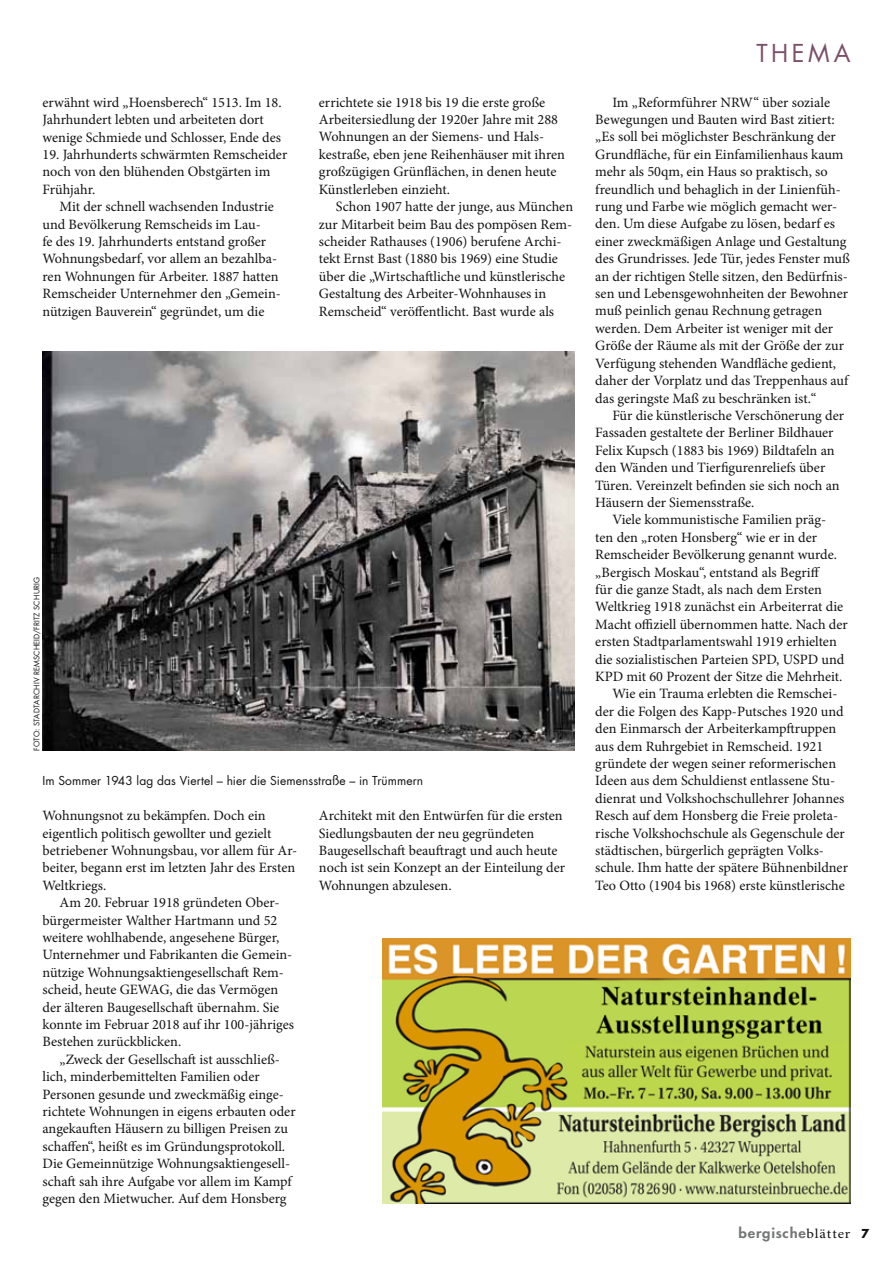
<style>
.page{position:relative;width:893px;height:1263px;background:#fff}
.page>*{position:absolute;margin:0;border:0;box-sizing:border-box;transform-origin:0 0}
.t1{font:24px "Futura";letter-spacing:.145em;color:#7b4f69}
.t2{font:14.25px/17.4px "Minion Pro";color:#121212}
.t3{font:800 13.5px "Futura";letter-spacing:.055em;color:#757776;scale:1.1 1}
.t4{font:12px "Futura";letter-spacing:.005em;color:#121212}
.t5{font:7.5px "Futura";letter-spacing:.02em;color:#121212}
.s1{font-family:"Minion Pro";font-weight:400;color:#121212}
.s2{font-weight:700;font-size:12px;color:#121212}
</style>
<div class="page">
<img style="left:383px;top:939px;width:467px;height:264px">
<img style="left:43px;top:351px;width:531px;height:399px">
<p class="t2" style="left:43px;top:94px;width:241px">erwähnt wird „Hoensberech“ 1513. Im 18.<br>Jahrhundert lebten und arbeiteten dort wenige Schmiede und Schlosser, Ende des</p>
<p class="t2" style="left:43px;top:146px;width:246px">19. Jahrhunderts schwärmten Remscheider noch von den blühenden Obstgärten im<br>Frühjahr.</p>
<p class="t2" style="left:43px;top:198px;width:240px;text-indent:17px">Mit der schnell wachsenden Industrie und Bevölkerung Remscheids im Lau-<br>fe des 19. Jahrhunderts entstand großer Wohnungsbedarf, vor allem an bezahlba&shy;ren Wohnungen für Arbeiter. 1887 hatten Remscheider Unternehmer den „Gemein&shy;nützigen Bauverein“ gegründet, um die</p>
<p class="t2" style="left:319px;top:93px;width:248px">errichtete sie 1918 bis 19 die erste große Arbeitersiedlung der 1920er Jahre mit 288<br>Wohnungen an der Siemens- und Hals&shy;kestraße, eben jene Reihenhäuser mit ihren großzügigen Grünflächen, in denen heute Künstlerleben einzieht.</p>
<p class="t2" style="left:319px;top:198px;width:256px;text-indent:17px">Schon 1907 hatte der junge, aus München zur Mitarbeit beim Bau des pompösen Rem&shy;scheider Rathauses (1906) berufene Archi&shy;tekt Ernst Bast (1880 bis 1969) eine Studie über die „Wirtschaftliche und künstlerische Gestaltung des Arbeiter-Wohnhauses in Remscheid“ veröffentlicht. Bast wurde als</p>
<p class="t5" style="left:31px;top:750px;width:173px;rotate:-90deg">Foto: Stadtarchiv Remscheid/Fritz Sc hurig</p>
<p class="t4" style="left:43px;top:773px;width:382px">I m Sommer 1943 lag das Viertel – hier die Siemensstraße – in Trümmern</p>
<p class="t2" style="left:43px;top:807px;width:256px">Wohnungsnot zu bekämpfen. Doch ein eigentlich politisch gewollter und gezielt betriebener Wohnungsbau, vor allem für Ar&shy;beiter, begann erst im letzten Jahr des Ersten Weltkriegs.</p>
<p class="t2" style="left:43px;top:894px;width:253px;text-indent:17px">Am 20. Februar 1918 gründeten Ober&shy;bürgermeister Walther Hartmann und 52 weitere wohlhabende, angesehene Bürger, Unternehmer und Fabrikanten die Gemein&shy;nützige Wohnungsaktiengesellschaft Rem&shy;scheid, heute GEWAG, die das Vermögen der älteren Baugesellschaft übernahm. Sie konnte im Februar 2018 auf ihr 100-jähriges Bestehen zurückblicken.</p>
<p class="t2" style="left:43px;top:1050px;width:255px;text-indent:17px">„Zweck der Gesellschaft ist ausschließ&shy;lich, minderbemittelten Familien oder Personen gesunde und zweckmäßig einge&shy;richtete Wohnungen in eigens erbauten oder angekauften Häusern zu billigen Preisen zu schaffen“, heißt es im Gründungsprotokoll.<br>Die Gemeinnützige Wohnungsaktiengesell&shy;schaft sah ihre Aufgabe vor allem im Kampf gegen den Mietwucher. Auf dem Honsberg</p>
<p class="t2" style="left:319px;top:807px;width:248px">Architekt mit den Entwürfen für die ersten Siedlungsbauten der neu gegründeten Baugesellschaft beauftragt und auch heute noch ist sein Konzept an der Einteilung der Wohnungen abzulesen.</p>
<h1 class="t1" style="left:756px;top:36px;width:96px">thema</h1>
<p class="t2" style="left:595px;top:93px;width:256px;text-indent:17px">Im „Reformführer NRW“ über soziale Bewegungen und Bauten wird Bast zitiert: „Es soll bei möglichster Beschränkung der Grundfläche, für ein Einfamilienhaus kaum mehr als 50qm, ein Haus so praktisch, so freundlich und behaglich in der Linienfüh&shy;rung und Farbe wie möglich gemacht wer&shy;den. Um diese Aufgabe zu lösen, bedarf es einer zweckmäßigen Anlage und Gestaltung des Grundrisses. Jede Tür, jedes Fenster muß an der richtigen Stelle sitzen, den Bedürfnis&shy;sen und Lebensgewohnheiten der Bewohner muß peinlich genau Rechnung getragen werden. Dem Arbeiter ist weniger mit der Größe der Räume als mit der Größe der zur Verfügung stehenden Wandfläche gedient, daher der Vorplatz und das Treppenhaus auf das geringste Maß zu beschränken ist.“</p>
<p class="t2" style="left:595px;top:407px;width:250px;text-indent:17px">Für die künstlerische Verschönerung der Fassaden gestaltete der Berliner Bildhauer Felix Kupsch (1883 bis 1969) Bildtafeln an den Wänden und Tierfigurenreliefs über Türen. Vereinzelt befinden sie sich noch an Häusern der Siemensstraße.</p>
<p class="t2" style="left:612px;top:511px;width:215px">Viele kommunistische Familien präg-</p>
<p class="t2" style="left:595px;top:528px;width:223px">ten den „roten Honsberg“ wie er in der</p>
<p class="t2" style="left:595px;top:546px;width:243px">Remscheider Bevölkerung genannt wurde.</p>
<p class="t2" style="left:595px;top:563px;width:226px">„Bergisch Moskau“, entstand als Begriff</p>
<p class="t2" style="left:595px;top:581px;width:228px">für die ganze Stadt, als nach dem Ersten</p>
<p class="t2" style="left:595px;top:598px;width:249px">Weltkrieg 1918 zunächst ein Arbeiterrat die</p>
<p class="t2" style="left:595px;top:615px;width:254px">Macht offiziell übernommen hatte. Nach der</p>
<p class="t2" style="left:595px;top:633px;width:243px">ersten Stadtparlamentswahl 1919 erhielten</p>
<p class="t2" style="left:595px;top:650px;width:250px">die sozialistischen Parteien SPD, USPD und</p>
<p class="t2" style="left:595px;top:668px;width:249px">KPD mit 60 Prozent der Sitze die Mehrheit.</p>
<p class="t2" style="left:612px;top:685px;width:227px">Wie ein Trauma erlebten die Remschei-</p>
<p class="t2" style="left:595px;top:702px;width:250px">der die Folgen des Kapp-Putsches 1920 und</p>
<p class="t2" style="left:595px;top:720px;width:243px">den Einmarsch der Arbeiterkampftruppen</p>
<p class="t2" style="left:595px;top:737px;width:229px">aus dem Ruhrgebiet in Remscheid. 1921</p>
<p class="t2" style="left:595px;top:755px;width:242px">gründete der wegen seiner reformerischen</p>
<p class="t2" style="left:595px;top:772px;width:241px">Ideen aus dem Schuldienst entlassene Stu-</p>
<p class="t2" style="left:595px;top:789px;width:251px">dienrat und Volkshochschullehrer Johannes</p>
<p class="t2" style="left:595px;top:807px;width:244px">Resch auf dem Honsberg die Freie proleta-</p>
<p class="t2" style="left:595px;top:824px;width:251px">rische Volkshochschule als Gegenschule der</p>
<p class="t2" style="left:595px;top:842px;width:230px">städtischen, bürgerlich geprägten Volks-</p>
<p class="t2" style="left:595px;top:859px;width:254px">schule. Ihm hatte der spätere Bühnenbildner</p>
<p class="t2" style="left:595px;top:876px;width:251px">Teo Otto (1904 bis 1968) erste künstlerische</p>
<p class="t3" style="left:738px;top:1224px;width:120px">bergische<span class="s1">blätter</span> <span class="s2">7</span></p>
</div>
